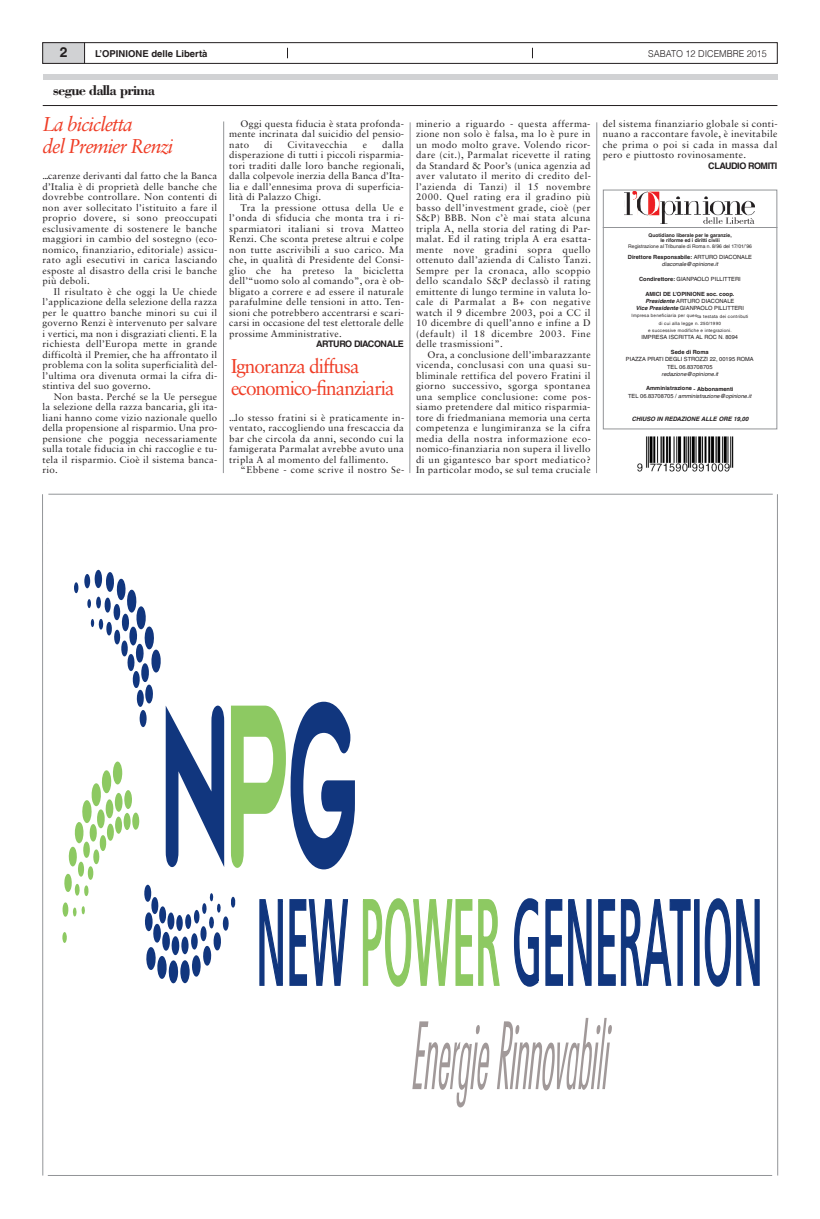
<style>
.page{position:relative;width:820px;height:1219px;background:#fff}
.page>*{position:absolute;margin:0;border:0;box-sizing:border-box;transform-origin:0 0}
.t1{font:20px/22px "Sabon LT Std";letter-spacing:-.05em;color:#ef3c25;scale:.95 1}
.t2{font:italic 20px/22px "Sabon LT Std";letter-spacing:-.05em;color:#ef3c25;scale:.95 1}
.t3{font:700 14.5px "Bodoni Std";letter-spacing:-.045em;color:#231f20}
.t4{font:700 14px "Helvetica LT";color:#231f20}
.t5{font:9.5px/10.5px "Sabon LT Std";letter-spacing:.03em;color:#231f20;text-align:justify}
.t6{font:700 9.5px "Helvetica LT";color:#231f20}
.t7{font:300 9.5px "Helvetica LT";color:#231f20;scale:.95 1}
.t8{font:700 9px "Helvetica LT";letter-spacing:-.045em;color:#231f20}
.t9{font:italic 700 6px "Helvetica LT";color:#231f20}
.t10{font:5.7px/7.3px "Helvetica LT";color:#231f20;text-align:center}
.t11{font:700 5.7px/7.3px "Helvetica LT";color:#231f20;text-align:center}
.t12{font:italic 5.7px "Helvetica LT";color:#231f20}
.t13{font:700 5px/5.5px "Helvetica LT";color:#231f20;text-align:center}
.t14{font:5px "Helvetica LT";color:#231f20}
.t15{font:4.5px/7.3px "Helvetica LT";letter-spacing:.05em;color:#231f20;text-align:center}
.s1{font-weight:400}
.s2{font-weight:400;font-style:italic}
.s3{font-weight:700}
.s4{font-weight:700;font-style:italic}
</style>
<div class="page">
<div style="left:43px;top:43px;width:42px;height:21px;background:#d1d2d4"></div>
<svg style="left:84px;top:45px;width:1px;height:17px"></svg>
<div style="left:43px;top:43px;width:734px;height:21px;border:1px solid #231f20"></div>
<hr style="left:43px;top:105px;width:734px;height:1px;background:#231f20">
<div style="left:43px;top:74px;width:734px;height:5px;background:#d1d2d4"></div>
<svg style="left:223px;top:121px;width:1px;height:352px"></svg>
<hr style="left:409px;top:122px;width:1px;height:351px;background:#939598">
<img style="left:637px;top:436px;width:96px;height:36px">
<div style="left:602px;top:190px;width:175px;height:239px;border:1px solid #939598"></div>
<hr style="left:602px;top:227px;width:175px;height:1px;background:#939598">
<hr style="left:596px;top:122px;width:1px;height:351px;background:#939598">
<svg style="left:624px;top:192px;width:130px;height:32px"></svg>
<hr style="left:42px;top:494px;width:1px;height:681px;background:#939598">
<hr style="left:48px;top:543px;width:724px;height:1px;background:#939598">
<hr style="left:777px;top:494px;width:1px;height:681px;background:#939598">
<hr style="left:48px;top:1175px;width:723px;height:1px;background:#939598">
<hr style="left:48px;top:494px;width:724px;height:1px;background:#939598">
<div style="left:48px;top:499px;width:723px;height:671px;background:#fff"></div>
<svg style="left:362px;top:898px;width:138px;height:89px"></svg>
<svg style="left:62px;top:569px;width:293px;height:417px"></svg>
<svg style="left:513px;top:898px;width:177px;height:89px"></svg>
<div style="left:693px;top:899px;width:6px;height:86px;border:2px solid #11367e"></div>
<svg style="left:704px;top:898px;width:55px;height:89px"></svg>
<svg style="left:412px;top:1021px;width:77px;height:86px"></svg>
<svg style="left:497px;top:1018px;width:114px;height:72px"></svg>
<h3 class="t4" style="left:60px;top:43px;width:9px">2</h3>
<p class="t6" style="left:95px;top:48px;width:114px">L’OpINIONE delle Libertà</p>
<h2 class="t3" style="left:53px;top:81px;width:103px">segue dalla prima</h2>
<h1 class="t2" style="left:43px;top:115px;width:139px">La bicicletta<br>del Premier Renzi</h1>
<p class="t5" style="left:229px;top:119px;width:176px;text-indent:11px">Oggi questa fiducia è stata profonda&shy;mente incrinata dal suicidio del pensio&shy;nato</p>
<p class="t5" style="left:229px;top:140px;width:176px;text-indent:153px">dalla disperazione di tutti i piccoli risparmia&shy;tori traditi dalle loro banche regionali, dalla colpevole inerzia della Banca d’Ita&shy;lia e dall’ennesima prova di superficia&shy;lità di Palazzo Chigi.</p>
<p class="t5" style="left:229px;top:203px;width:176px;text-indent:11px">Tra la pressione ottusa della Ue e l’onda di sfiducia che monta tra i ri&shy;sparmiatori italiani si trova Matteo Renzi. Che sconta pretese altrui e colpe non tutte ascrivibili a suo carico. Ma che, in qualità di Presidente del Consi&shy;glio che ha preteso la bicicletta dell’“uomo solo al comando”, ora è ob&shy;bligato a correre e ad essere il naturale parafulmine delle tensioni in atto. Ten&shy;sioni che potrebbero accentrarsi e scari&shy;carsi in occasione del test elettorale delle prossime Amministrative.</p>
<p class="t8" style="left:316px;top:338px;width:89px">ARTURO DIACONALE</p>
<p class="t5" style="left:264px;top:140px;width:10px">di</p>
<p class="t5" style="left:287px;top:140px;width:62px">Civitavecchia</p>
<p class="t5" style="left:362px;top:140px;width:6px">e</p>
<p class="t5" style="left:43px;top:171px;width:176px">...carenze derivanti dal fatto che la Banca d’Italia è di proprietà delle banche che dovrebbe controllare. Non contenti di non aver sollecitato l’istituito a fare il proprio dovere, si sono preoccupati esclusivamente di sostenere le banche maggiori in cambio del sostegno (eco&shy;nomico, finanziario, editoriale) assicu&shy;rato agli esecutivi in carica lasciando esposte al disastro della crisi le banche più deboli.</p>
<p class="t5" style="left:43px;top:287px;width:176px;text-indent:11px">Il risultato è che oggi la Ue chiede l’applicazione della selezione della razza per le quattro banche minori su cui il governo Renzi è intervenuto per salvare i vertici, ma non i disgraziati clienti. E la richiesta dell’Europa mette in grande difficoltà il Premier, che ha affrontato il problema con la solita superficialità del&shy;l’ultima ora divenuta ormai la cifra di&shy;stintiva del suo governo.</p>
<p class="t5" style="left:43px;top:392px;width:176px;text-indent:11px">Non basta. Perché se la Ue persegue la selezione della razza bancaria, gli ita&shy;liani hanno come vizio nazionale quello della propensione al risparmio. Una pro&shy;pensione che poggia necessariamente sulla totale fiducia in chi raccoglie e tu&shy;tela il risparmio. Cioè il sistema banca&shy;rio.</p>
<h1 class="t1" style="left:231px;top:356px;width:174px">Ignoranza diffusa economico-finanziaria</h1>
<p class="t5" style="left:229px;top:413px;width:176px">...lo stesso fratini si è praticamente in&shy;ventato, raccogliendo una frescaccia da bar che circola da anni, secondo cui la famigerata Parmalat avrebbe avuto una tripla A al momento del fallimento.</p>
<p class="t5" style="left:240px;top:465px;width:165px">“Ebbene - come scrive il nostro Se-</p>
<p class="t5" style="left:416px;top:119px;width:176px">minerio a riguardo - questa afferma&shy;zione non solo è falsa, ma lo è pure in un modo molto grave. Volendo ricor&shy;dare (cit.), Parmalat ricevette il rating da Standard &amp; Poor’s (unica agenzia ad aver valutato il merito di credito del&shy;l’azienda di Tanzi) il 15 novembre 2000. Quel rating era il gradino più basso dell’investment grade, cioè (per S&amp;P) BBB. Non c’è mai stata alcuna tripla A, nella storia del rating di Par&shy;malat. Ed il rating tripla A era esatta&shy;mente nove gradini sopra quello ottenuto dall’azienda di Calisto Tanzi.<br>Sempre per la cronaca, allo scoppio dello scandalo S&amp;P declassò il rating emittente di lungo termine in valuta lo&shy;cale di Parmalat a B+ con negative watch il 9 dicembre 2003, poi a CC il 10 dicembre di quell’anno e infine a D (default) il 18 dicembre 2003. Fine delle trasmissioni”.</p>
<p class="t5" style="left:416px;top:350px;width:176px;text-indent:11px">Ora, a conclusione dell’imbarazzante vicenda, conclusasi con una quasi su&shy;bliminale rettifica del povero Fratini il giorno successivo, sgorga spontanea una semplice conclusione: come pos&shy;siamo pretendere dal mitico risparmia&shy;tore di friedmaniana memoria una certa competenza e lungimiranza se la cifra media della nostra informazione eco&shy;nomico-finanziaria non supera il livello di un gigantesco bar sport mediatico?<br>In particolar modo, se sul tema cruciale</p>
<p class="t7" style="left:648px;top:48px;width:126px">SABATO 12 DICEMBRE 2015</p>
<p class="t5" style="left:602px;top:119px;width:176px">del sistema finanziario globale si conti&shy;nuano a raccontare favole, è inevitabile che prima o poi si cada in massa dal pero e piuttosto rovinosamente.</p>
<p class="t8" style="left:708px;top:160px;width:71px">CLAUDIO ROMITI</p>
<p class="t13" style="left:648px;top:232px;width:85px">Quotidiano liberale per le garanzie, le riforme ed i diritti civili</p>
<p class="t14" style="left:628px;top:243px;width:125px">Registrazione al Tribunale di Roma n. 8/96 del 17/01/’96</p>
<p class="t11" style="left:627px;top:253px;width:126px">Direttore Responsabile: <span class="s1">ARTURO DIACONALE </span><span class="s2">diaconale@opinione.it</span></p>
<p class="t10" style="left:639px;top:275px;width:103px"><span class="s3">Condirettore:</span> GIANPAOLO PILLITTERI</p>
<p class="t10" style="left:635px;top:290px;width:110px"><span class="s3">AMICI DE L’OpINIONE soc. coop.<br></span><span class="s4">Presidente</span> ARTURO DIACONALE<br><span class="s4">Vice Presidente</span> GIANPAOLO PILLITTERI</p>
<p class="t15" style="left:631px;top:312px;width:118px">Impresa beneficiaria per questa testata dei contributi di cui alla legge n. 250/1990<br>e successive modifiche e integrazioni.</p>
<p class="t10" style="left:641px;top:334px;width:98px">IMPRESA ISCRITTA AL ROC N. 8094</p>
<p class="t11" style="left:670px;top:348px;width:39px">Sede di Roma</p>
<p class="t10" style="left:625px;top:356px;width:129px">PIAZZA PRATI DEGLI STROZZI 22, 00195 ROMA<br>TEL 06.83708705</p>
<p class="t12" style="left:661px;top:371px;width:58px">redazione@opinione.it</p>
<p class="t11" style="left:628px;top:385px;width:125px">Amministrazione - Abbonamenti<br><span class="s1">TEL 06.83708705 /</span> <span class="s2">amministrazione@opinione.it</span></p>
<p class="t9" style="left:631px;top:415px;width:118px">CHIUSO IN REDAZIONE ALLE ORE 19,00</p>
</div>
